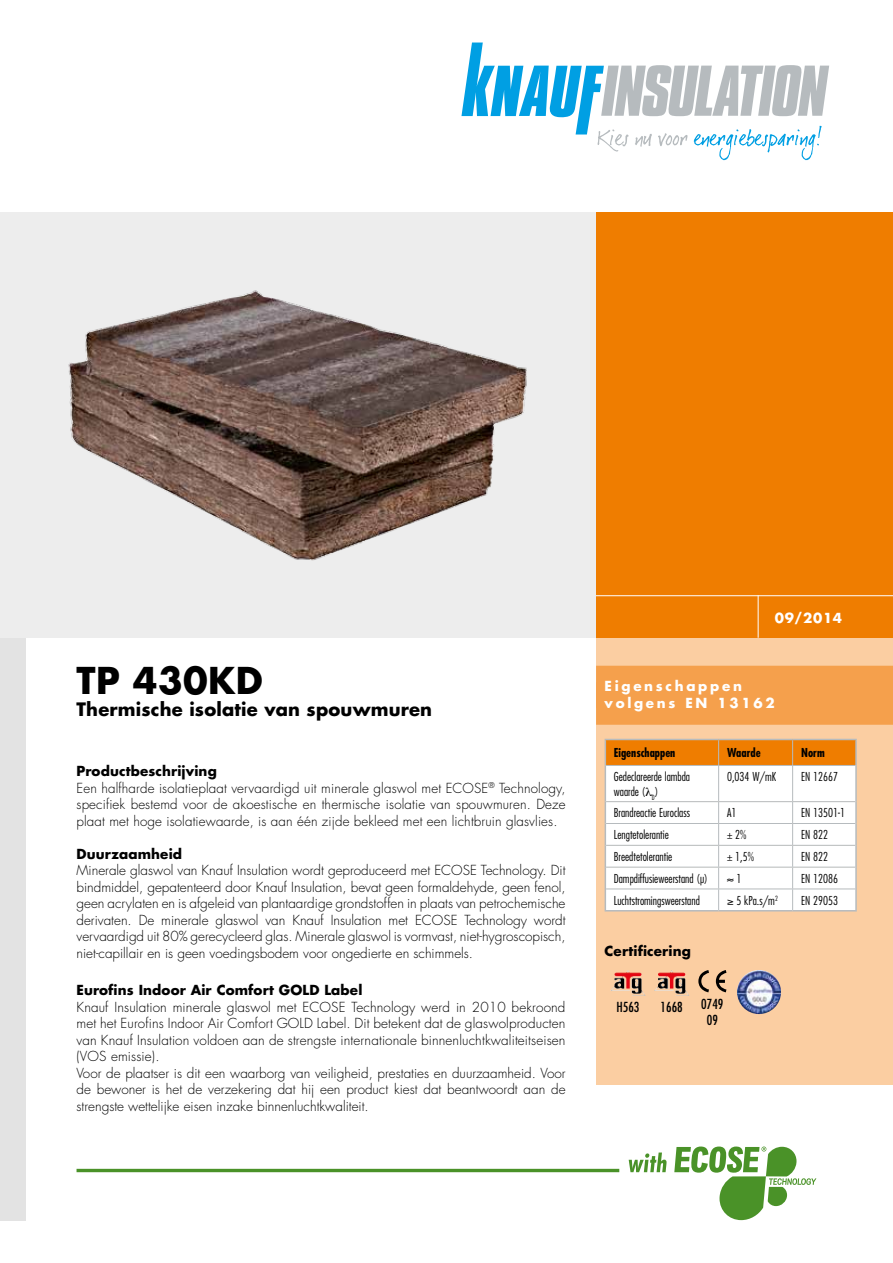
<style>
.page{position:relative;width:893px;height:1263px;background:#fff}
.page>*{position:absolute;margin:0;border:0;box-sizing:border-box;transform-origin:0 0}
.t1{font:700 36px "Futura";letter-spacing:.01em;color:#000}
.t2{font:700 18px "Futura";letter-spacing:.01em;color:#000}
.t3{font:300 13.5px/16.5px "Futura";letter-spacing:.01em;color:#000}
.t4{font:700 13.5px "Futura";letter-spacing:.01em;color:#000}
.t5{font:700 13.5px/16.5px "Futura";letter-spacing:.2em;color:#fff}
.t6{font:condensed 13.5px/16.2px "Futura";color:#000;text-align:center}
.t7{font:300 condensed 12px/14.4px "Futura";color:#000}
.t8{font:700 condensed 12px "Futura";color:#000}
.s1{font-weight:700}
</style>
<div class="page">
<div style="left:0;top:638px;width:26px;height:582px;background:#e3e3e3"></div>
<div style="left:595px;top:213px;width:298px;height:425px;background:#ef7d00"></div>
<hr style="left:595px;top:595px;width:298px;height:1px;background:#fff">
<hr style="left:758px;top:595px;width:1px;height:43px;background:#fff">
<svg style="left:461px;top:43px;width:368px;height:117px"></svg>
<div style="left:596px;top:638px;width:297px;height:446px;background:#fbcea2"></div>
<div style="left:0;top:213px;width:595px;height:425px;background:#ededed"></div>
<img style="left:68px;top:290px;width:459px;height:271px">
<hr style="left:0;top:213px;width:1px;height:425px;background:#fac38b">
<hr style="left:0;top:578px;width:1px;height:60px;background:#ef7d00">
<svg style="left:77px;top:1146px;width:739px;height:74px"></svg>
<div style="left:596px;top:666px;width:297px;height:42px;background:#f5a04c"></div>
<div style="left:596px;top:682px;width:297px;height:43px;background:#f5a04c"></div>
<hr style="left:793px;top:739px;width:64px;height:1px;background:#b6bbbe">
<hr style="left:855px;top:740px;width:2px;height:25px;background:#b6bbbe">
<hr style="left:855px;top:765px;width:2px;height:37px;background:#b6bbbe">
<hr style="left:855px;top:802px;width:2px;height:21px;background:#b6bbbe">
<hr style="left:855px;top:823px;width:2px;height:22px;background:#b6bbbe">
<hr style="left:855px;top:845px;width:2px;height:22px;background:#b6bbbe">
<hr style="left:855px;top:867px;width:2px;height:22px;background:#b6bbbe">
<hr style="left:855px;top:889px;width:2px;height:21px;background:#b6bbbe">
<hr style="left:793px;top:910px;width:64px;height:1px;background:#b6bbbe">
<img style="left:610px;top:970px;width:36px;height:26px">
<img style="left:654px;top:970px;width:35px;height:26px">
<svg style="left:698px;top:970px;width:11px;height:22px"></svg>
<svg style="left:716px;top:970px;width:10px;height:22px"></svg>
<img style="left:737px;top:970px;width:44px;height:44px;border-radius:22px">
<svg style="left:605px;top:739px;width:251px;height:172px;background:#f8e8d6"></svg>
<h1 class="t1" style="left:77px;top:656px;width:188px">TP 430KD</h1>
<h2 class="t2" style="left:77px;top:697px;width:357px">Thermische isolatie van spouwmuren</h2>
<p class="t3" style="left:77px;top:763px;width:490px"><span class="s1">Productbeschrijving<br></span>Een halfharde isolatieplaat vervaardigd uit minerale glaswol met ECOSE<sup>®</sup> Technology, specifiek bestemd voor de akoestische en thermische isolatie van spouwmuren. Deze plaat met hoge isolatiewaarde, is aan één zijde bekleed met een lichtbruin glasvlies.</p>
<p class="t4" style="left:77px;top:844px;width:107px">Duurzaamheid</p>
<p class="t3" style="left:77px;top:862px;width:491px;text-align:justify">Minerale glaswol van Knauf Insulation wordt geproduceerd met ECOSE Technology. Dit bindmiddel, gepatenteerd door Knauf Insulation, bevat geen formaldehyde, geen fenol, geen acrylaten en is afgeleid van plantaardige grondstoffen in plaats van petrochemische derivaten. De minerale glaswol van Knauf Insulation met ECOSE Technology wordt vervaardigd uit 80% gerecycleerd glas. Minerale glaswol is vormvast, niet-hygroscopisch, niet-capillair en is geen voedingsbodem voor ongedierte en schimmels.</p>
<p class="t4" style="left:77px;top:980px;width:287px">Eurofins Indoor Air Comfort GOLD Label</p>
<p class="t3" style="left:77px;top:998px;width:491px">Knauf Insulation minerale glaswol met ECOSE Technology werd in 2010 bekroond met het Eurofins Indoor Air Comfort GOLD Label. Dit betekent dat de glaswolproducten van Knauf Insulation voldoen aan de strengste internationale binnenluchtkwaliteitseisen (VOS emissie).<br>Voor de plaatser is dit een waarborg van veiligheid, prestaties en duurzaamheid. Voor de bewoner is het de verzekering dat hij een product kiest dat beantwoordt aan de strengste wettelijke eisen inzake binnenluchtkwaliteit.</p>
<p class="t5" style="left:775px;top:609px;width:69px">09/2014</p>
<p class="t5" style="left:605px;top:677px;width:172px">Eigenschappen volgens EN 13162</p>
<p class="t8" style="left:614px;top:745px;width:63px">Eigenschappen</p>
<p class="t8" style="left:727px;top:745px;width:35px">Waarde</p>
<p class="t8" style="left:801px;top:745px;width:25px">Norm</p>
<p class="t7" style="left:614px;top:769px;width:78px">Gedeclareerde lambda waarde ( <sub>D</sub>)</p>
<p class="t7" style="left:727px;top:769px;width:51px">0,034 W/mK</p>
<p class="t7" style="left:801px;top:769px;width:38px">EN 12667</p>
<p class="t7" style="left:614px;top:806px;width:78px">Brandreactie Euroclass</p>
<p class="t7" style="left:727px;top:806px;width:11px">A1</p>
<p class="t7" style="left:801px;top:806px;width:45px">EN 13501-1</p>
<p class="t7" style="left:614px;top:827px;width:56px">Lengtetolerantie</p>
<p class="t7" style="left:727px;top:827px;width:21px">± 2%</p>
<p class="t7" style="left:801px;top:827px;width:28px">EN 822</p>
<p class="t7" style="left:614px;top:849px;width:60px">Breedtetolerantie</p>
<p class="t7" style="left:727px;top:849px;width:28px">± 1,5%</p>
<p class="t7" style="left:801px;top:849px;width:28px">EN 822</p>
<p class="t7" style="left:614px;top:871px;width:95px">Dampdiffusieweerstand (µ)</p>
<p class="t7" style="left:727px;top:871px;width:16px">≈ 1</p>
<p class="t7" style="left:801px;top:871px;width:38px">EN 12086</p>
<p class="t7" style="left:614px;top:893px;width:88px">Luchtstromingsweerstand</p>
<p class="t7" style="left:727px;top:893px;width:52px">≥ 5 kPa.s/m<sup>2</sup></p>
<p class="t7" style="left:801px;top:893px;width:38px">EN 29053</p>
<p class="t4" style="left:605px;top:941px;width:88px">Certificering</p>
<p class="t6" style="left:616px;top:998px;width:25px">H563</p>
<p class="t6" style="left:661px;top:998px;width:24px">1668</p>
<p class="t6" style="left:701px;top:995px;width:24px">0749<br>09</p>
</div>
